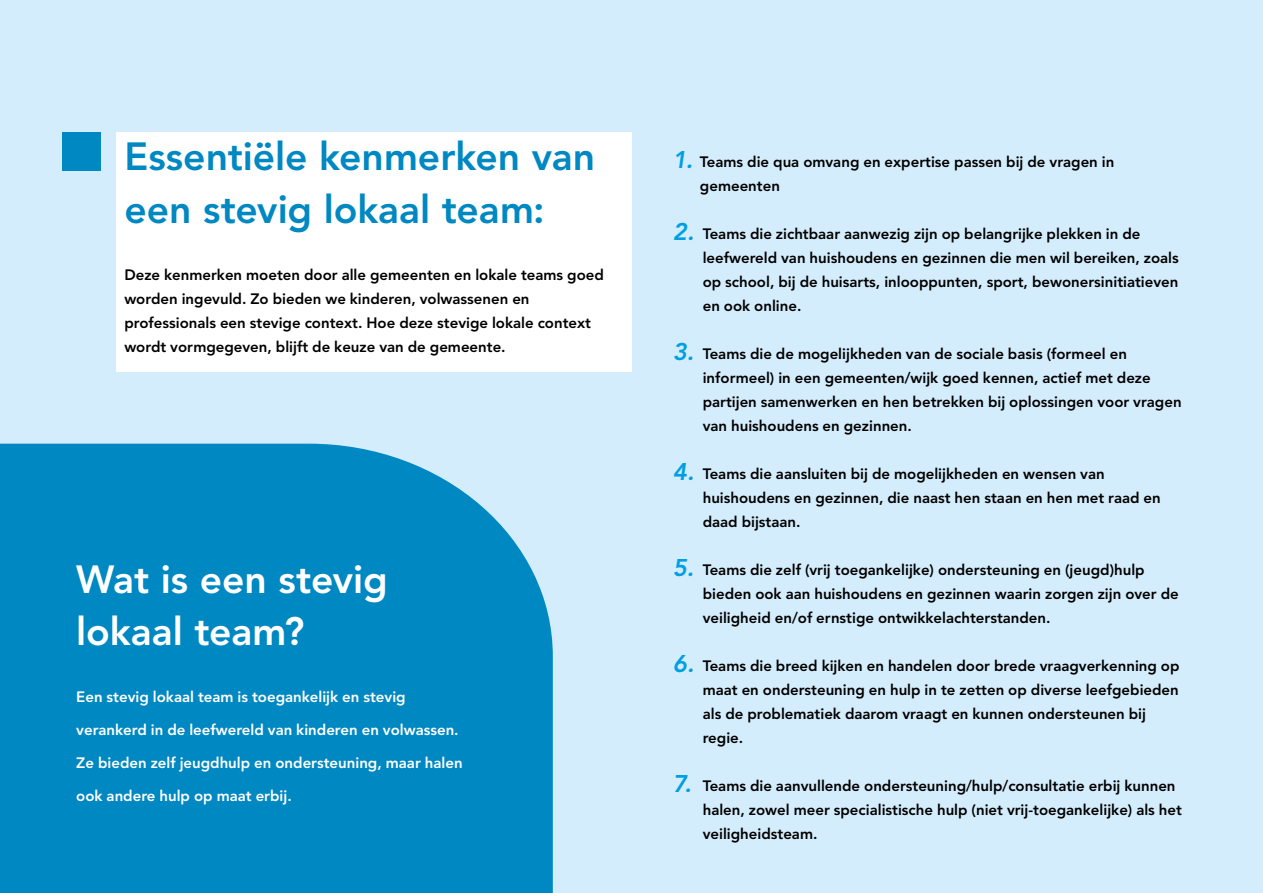
<style>
.page{position:relative;width:1263px;height:893px;background:#d4edfc}
.page>*{position:absolute;margin:0;border:0;box-sizing:border-box;transform-origin:0 0}
.H1_VNG_-_Omslag_titel_big{font:800 39px/52.5px "Avenir LT Std";color:#0088c2}
.H1_VNG_-_Omslag_titel_big-2{font:800 39px/52.5px "Avenir LT Std";color:#fff}
.VNG_-_Broodtekst{font:800 15px/24px "Avenir LT Std";color:#000}
.VNG_-_Broodtekst-2{font:800 15px "Avenir LT Std";color:#fff}
.s1{font-style:italic;font-size:24px;color:#009fe3}
</style>
<div class="page">
<div style="left:0;top:444px;width:553px;height:449px;background:#0088c2"></div>
<div style="left:116px;top:132px;width:515px;height:240px;background:#fff"></div>
<div style="left:63px;top:132px;width:38px;height:39px;background:#0088c2"></div>
<h1 class="H1_VNG_-_Omslag_titel_big" style="left:124px;top:131px;width:472px">Essentiële kenmerken van een stevig lokaal team:</h1>
<p class="VNG_-_Broodtekst" style="left:124px;top:263px;width:481px">Deze kenmerken moeten door alle gemeenten en lokale teams goed worden ingevuld. Zo bieden we kinderen, volwassenen en professionals een stevige context. Hoe deze stevige lokale context wordt vormgegeven, blijft de keuze van de gemeente.</p>
<h1 class="H1_VNG_-_Omslag_titel_big-2" style="left:76px;top:553px;width:313px">Wat is een stevig lokaal team?</h1>
<p class="VNG_-_Broodtekst-2" style="left:76px;top:688px;width:331px">Een stevig lokaal team is toegankelijk en stevig</p>
<p class="VNG_-_Broodtekst-2" style="left:76px;top:721px;width:384px">verankerd in de leefwereld van kinderen en volwassen.</p>
<p class="VNG_-_Broodtekst-2" style="left:76px;top:754px;width:388px">Ze bieden zelf jeugdhulp en ondersteuning, maar halen</p>
<p class="VNG_-_Broodtekst-2" style="left:76px;top:787px;width:217px">ook andere hulp op maat erbij.</p>
<p class="VNG_-_Broodtekst" style="left:700px;top:149px;width:416px;text-indent:-27px"><span class="s1">1.</span> Teams die qua omvang en expertise passen bij de vragen in gemeenten</p>
<p class="VNG_-_Broodtekst" style="left:703px;top:221px;width:477px;text-indent:-30px"><span class="s1">2.</span> Teams die zichtbaar aanwezig zijn op belangrijke plekken in de leefwereld van huishoudens en gezinnen die men wil bereiken, zoals op school, bij de huisarts, inlooppunten, sport, bewonersinitiatieven en ook online.</p>
<p class="VNG_-_Broodtekst" style="left:703px;top:341px;width:480px;text-indent:-30px"><span class="s1">3.</span> Teams die de mogelijkheden van de sociale basis (formeel en informeel) in een gemeenten/wijk goed kennen, actief met deze partijen samenwerken en hen betrekken bij oplossingen voor vragen van huishoudens en gezinnen.</p>
<p class="VNG_-_Broodtekst" style="left:703px;top:461px;width:460px;text-indent:-30px"><span class="s1">4.</span> Teams die aansluiten bij de mogelijkheden en wensen van huishoudens en gezinnen, die naast hen staan en hen met raad en daad bijstaan.</p>
<p class="VNG_-_Broodtekst" style="left:703px;top:557px;width:478px;text-indent:-30px"><span class="s1">5.</span> Teams die zelf (vrij toegankelijke) ondersteuning en (jeugd)hulp bieden ook aan huishoudens en gezinnen waarin zorgen zijn over de veiligheid en/of ernstige ontwikkelachterstanden.</p>
<p class="VNG_-_Broodtekst" style="left:703px;top:653px;width:478px;text-indent:-30px"><span class="s1">6.</span> Teams die breed kijken en handelen door brede vraagverkenning op maat en ondersteuning en hulp in te zetten op diverse leefgebieden als de problematiek daarom vraagt en kunnen ondersteunen bij regie.</p>
<p class="VNG_-_Broodtekst" style="left:703px;top:773px;width:481px;text-indent:-30px"><span class="s1">7.</span> Teams die aanvullende ondersteuning/hulp/consultatie erbij kunnen halen, zowel meer specialistische hulp (niet vrij-toegankelijke) als het veiligheidsteam.</p>
</div>
